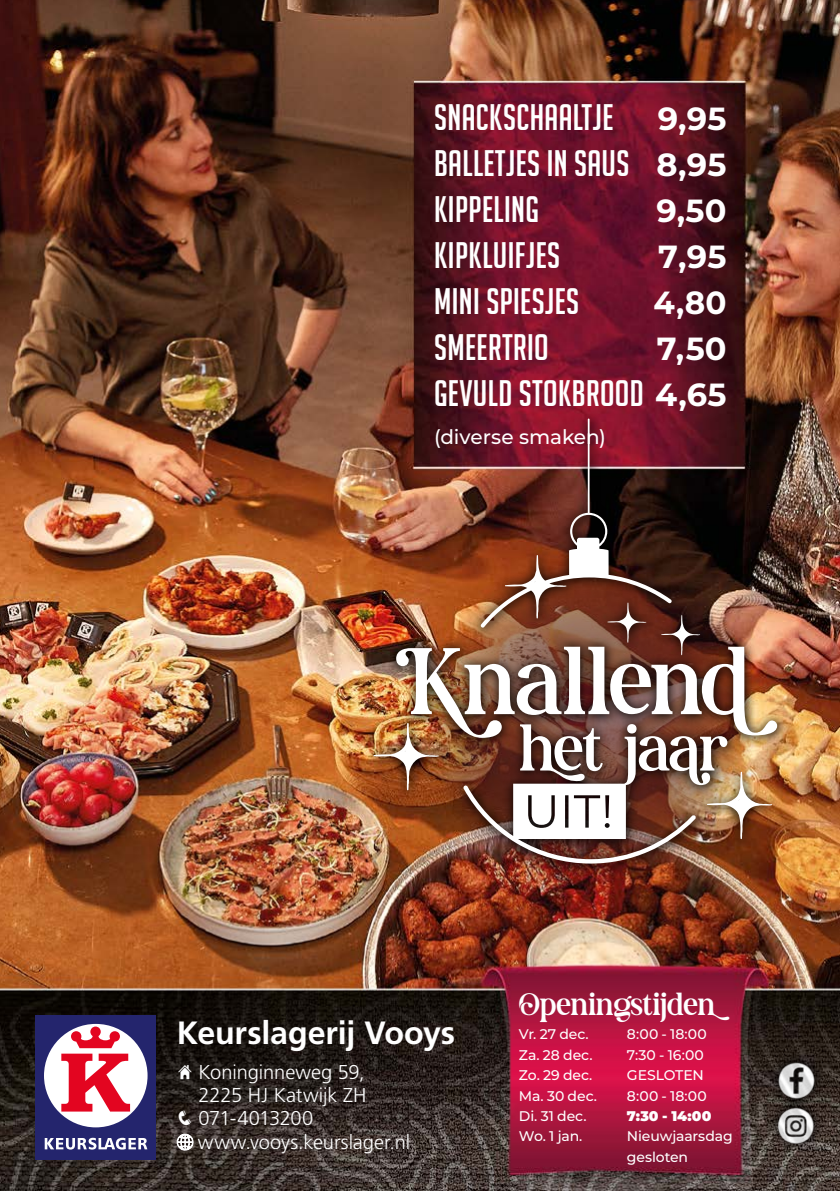
<style>
.page{position:relative;width:840px;height:1191px;background:#fff}
.page>*{position:absolute;margin:0;border:0;box-sizing:border-box;transform-origin:0 0}
.t1{font:36px/46px "Big Noodle Titling";letter-spacing:.01em;color:#fff;text-align:justify}
.t2{font:700 32.2px "Frutiger LT Std";letter-spacing:-.005em;color:#fff}
.t3{font:700 32px "Montserrat";letter-spacing:.01em;color:#fff}
.t4{font:30.6px "Ws Paradose";letter-spacing:-.01em;color:#fff}
.t5{font:300 20px/23.4px "Frutiger LT Std";letter-spacing:-.005em;color:#fff;text-align:right}
.t6{font:500 20px "Montserrat";color:#fff}
.t7{font:500 14px/20.4px "Montserrat";letter-spacing:-.005em;color:#fff}
.t8{font:900 14px "Montserrat";color:#fff}
.s1{font-family:"Montserrat";font-weight:700;font-size:32px}
</style>
<div class="page">
<img style="left:0;top:0;width:839px;height:1191px">
<div style="left:364px;top:409px;width:424px;height:466px;background:#000;opacity:.9"></div>
<svg style="left:480px;top:418px;width:192px;height:184px;background:#6c2f2b"></svg>
<img style="left:373px;top:602px;width:403px;height:261px">
<div style="left:35px;top:1015px;width:121px;height:144px;background:#24256d"></div>
<div style="left:44px;top:1024px;width:103px;height:103px;background:#fff;border-radius:50%"></div>
<svg style="left:61px;top:1026px;width:69px;height:85px"></svg>
<svg style="left:45px;top:1137px;width:103px;height:13px"></svg>
<svg style="left:177px;top:1133px;width:16px;height:17px"></svg>
<div style="left:766px;top:1050px;width:59px;height:104px;background:#000;opacity:.75"></div>
<img style="left:771px;top:1055px;width:48px;height:46px">
<img style="left:770px;top:1101px;width:49px;height:48px">
<h1 class="t1" style="left:434px;top:94px;width:294px">SNACKSCHAALTJE <span class="s1">9,95<br></span>BALLETJES IN SAUS <span class="s1">8,95<br></span>KIPPELING</h1>
<h3 class="t3" style="left:656px;top:187px;width:72px">9,50</h3>
<h1 class="t1" style="left:434px;top:232px;width:127px">KIPKLUIFJES</h1>
<h3 class="t3" style="left:658px;top:233px;width:70px">7,95</h3>
<h1 class="t1" style="left:434px;top:278px;width:146px">MINI SPIESJES</h1>
<h3 class="t3" style="left:653px;top:279px;width:75px">4,80</h3>
<h1 class="t1" style="left:434px;top:324px;width:116px">SMEERTRIO</h1>
<h3 class="t3" style="left:656px;top:325px;width:71px">7,50</h3>
<h1 class="t1" style="left:434px;top:370px;width:294px">GEVULD STOKBROOD <span class="s1">4,65</span></h1>
<h3 class="t6" style="left:434px;top:423px;width:173px">(diverse smaken)</h3>
<h2 class="t2" style="left:177px;top:1013px;width:279px">Keurslagerij Vooys</h2>
<h3 class="t5" style="left:177px;top:1060px;width:191px">★ Koninginneweg 59,<br>2225 HJ Katwijk ZH</h3>
<h3 class="t5" style="left:198px;top:1107px;width:214px;text-align:left;text-indent:-21px">❑ 071-4013200 www.vooys.keurslager.nl</h3>
<h3 class="t4" style="left:518px;top:983px;width:198px">Openingstijden</h3>
<p class="t7" style="left:518px;top:1023px;width:71px">Vr. 27 dec.</p>
<p class="t7" style="left:626px;top:1023px;width:81px">8:00 - 18:00</p>
<p class="t7" style="left:518px;top:1044px;width:75px">Za. 28 dec.</p>
<p class="t7" style="left:626px;top:1044px;width:78px">7:30 - 16:00</p>
<p class="t7" style="left:518px;top:1064px;width:75px">Zo. 29 dec.</p>
<p class="t7" style="left:626px;top:1064px;width:78px">GESLOTEN</p>
<p class="t7" style="left:518px;top:1084px;width:80px">Ma. 30 dec.</p>
<p class="t7" style="left:626px;top:1084px;width:81px">8:00 - 18:00</p>
<p class="t7" style="left:518px;top:1105px;width:69px">Di. 31 dec.</p>
<p class="t8" style="left:626px;top:1105px;width:86px">7:30 - 14:00</p>
<p class="t7" style="left:518px;top:1125px;width:65px">Wo. 1 jan.</p>
<p class="t7" style="left:626px;top:1125px;width:107px">Nieuwjaarsdag gesloten</p>
</div>
